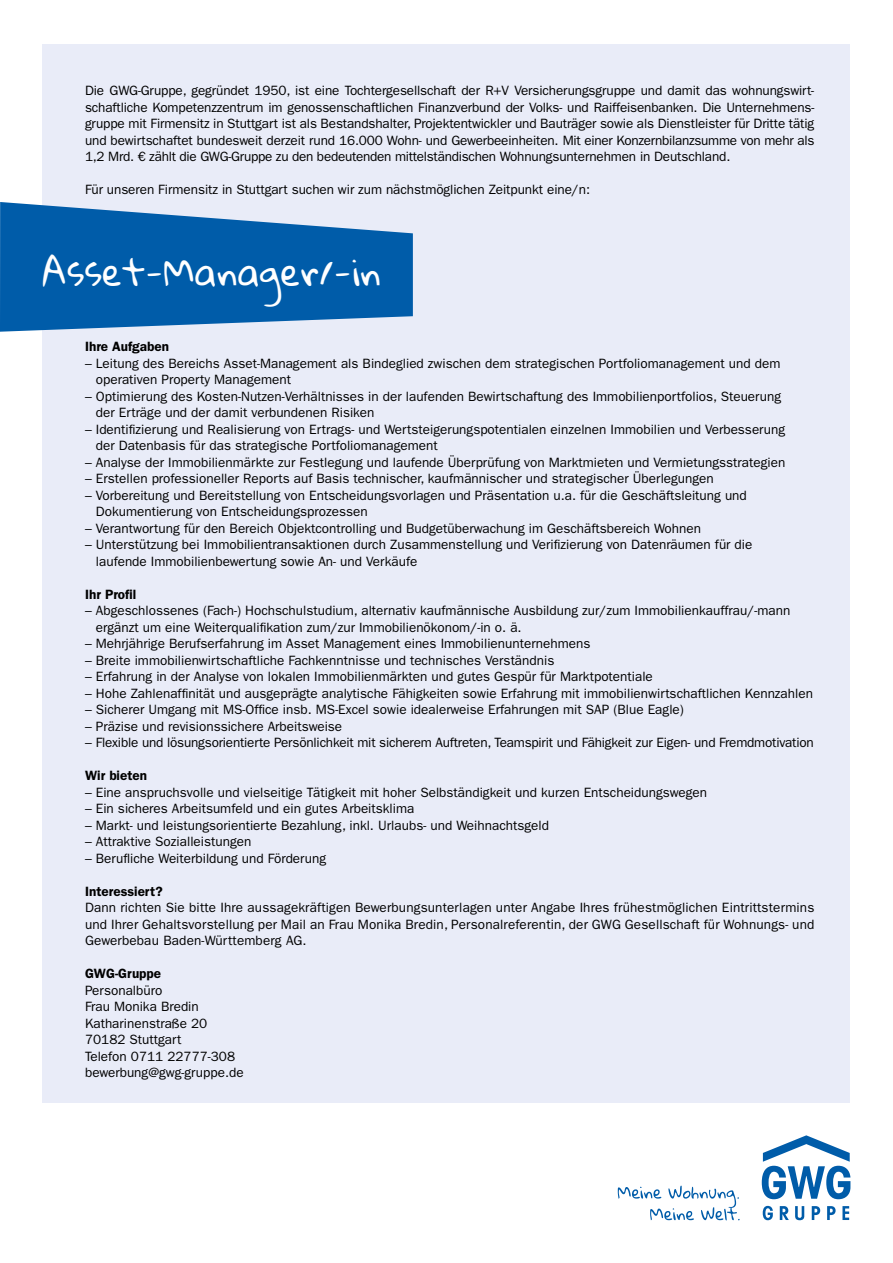
<style>
.page{position:relative;width:893px;height:1263px;background:#fff}
.page>*{position:absolute;margin:0;border:0;box-sizing:border-box;transform-origin:0 0}
.t1{font:36px "Gloria Hallelujah";letter-spacing:.01em;color:#fff}
.t2{font:13.5px/16.5px "ITC Franklin Gothic Std";color:#000}
.t3{font:600 13.5px "ITC Franklin Gothic Std";color:#000}
</style>
<div class="page">
<svg style="left:618px;top:1186px;width:122px;height:34px"></svg>
<svg style="left:762px;top:1135px;width:88px;height:64px"></svg>
<svg style="left:780px;top:1206px;width:9px;height:14px"></svg>
<svg style="left:812px;top:1206px;width:8px;height:14px"></svg>
<svg style="left:795px;top:1206px;width:9px;height:14px"></svg>
<svg style="left:763px;top:1206px;width:10px;height:14px"></svg>
<svg style="left:842px;top:1206px;width:7px;height:14px"></svg>
<svg style="left:827px;top:1206px;width:9px;height:14px"></svg>
<div style="left:43px;top:44px;width:807px;height:1058px;background:#e9ecf8"></div>
<svg style="left:0;top:202px;width:413px;height:130px;fill:#005ca9"></svg>
<p class="t2" style="left:85px;top:83px;width:731px;text-align:justify">Die GWG-Gruppe, gegründet 1950, ist eine Tochtergesellschaft der R+V Versicherungsgruppe und damit das wohnungswirt&shy;schaftliche Kompetenzzentrum im genossenschaftlichen Finanzverbund der Volks- und Raiffeisenbanken. Die Unternehmens&shy;gruppe mit Firmensitz in Stuttgart ist als Bestandshalter, Projektentwickler und Bauträger sowie als Dienstleister für Dritte tätig und bewirtschaftet bundesweit derzeit rund 16.000 Wohn- und Gewerbeeinheiten. Mit einer Konzernbilanzsumme von mehr als 1,2 Mrd. € zählt die GWG-Gruppe zu den bedeutenden mittelständischen Wohnungsunternehmen in Deutschland.</p>
<p class="t2" style="left:85px;top:182px;width:507px">Für unseren Firmensitz in Stuttgart suchen wir zum nächstmöglichen Zeitpunkt eine/n:</p>
<h1 class="t1" style="left:43px;top:252px;width:340px">Asset-Manager/-in</h1>
<p class="t3" style="left:85px;top:339px;width:85px">Ihre Aufgaben</p>
<p class="t2" style="left:96px;top:355px;width:686px;text-indent:-11px">– Leitung des Bereichs Asset-Management als Bindeglied zwischen dem strategischen Portfoliomanagement und dem operativen Property Management</p>
<p class="t2" style="left:96px;top:388px;width:687px;text-indent:-11px">– Optimierung des Kosten-Nutzen-Verhältnisses in der laufenden Bewirtschaftung des Immobilienportfolios, Steuerung der Erträge und der damit verbundenen Risiken</p>
<p class="t2" style="left:96px;top:421px;width:691px;text-indent:-11px">– Identifizierung und Realisierung von Ertrags- und Wertsteigerungspotentialen einzelnen Immobilien und Verbesserung der Datenbasis für das strategische Portfoliomanagement</p>
<p class="t2" style="left:85px;top:454px;width:702px">– Analyse der Immobilienmärkte zur Festlegung und laufende Überprüfung von Marktmieten und Vermietungsstrategien</p>
<p class="t2" style="left:85px;top:471px;width:630px">– Erstellen professioneller Reports auf Basis technischer, kaufmännischer und strategischer Überlegungen</p>
<p class="t2" style="left:96px;top:487px;width:652px;text-indent:-11px">– Vorbereitung und Bereitstellung von Entscheidungsvorlagen und Präsentation u.a. für die Geschäftsleitung und<br>Dokumentierung von Entscheidungsprozessen</p>
<p class="t2" style="left:85px;top:520px;width:618px">– Verantwortung für den Bereich Objektcontrolling und Budgetüberwachung im Geschäftsbereich Wohnen</p>
<p class="t2" style="left:96px;top:537px;width:658px;text-indent:-11px">– Unterstützung bei Immobilientransaktionen durch Zusammenstellung und Verifizierung von Datenräumen für die laufende Immobilienbewertung sowie An- und Verkäufe</p>
<p class="t3" style="left:85px;top:586px;width:53px">Ihr Profil</p>
<p class="t2" style="left:96px;top:603px;width:696px;text-indent:-11px">– Abgeschlossenes (Fach-) Hochschulstudium, alternativ kaufmännische Ausbildung zur/zum Immobilienkauffrau/-mann ergänzt um eine Weiterqualifikation zum/zur Immobilienökonom/-in o. ä.</p>
<p class="t2" style="left:85px;top:636px;width:507px">– Mehrjährige Berufserfahrung im Asset Management eines Immobilienunternehmens</p>
<p class="t2" style="left:85px;top:652px;width:471px">– Breite immobilienwirtschaftliche Fachkenntnisse und technisches Verständnis</p>
<p class="t2" style="left:85px;top:669px;width:569px">– Erfahrung in der Analyse von lokalen Immobilienmärkten und gutes Gespür für Marktpotentiale</p>
<p class="t2" style="left:85px;top:685px;width:729px">– Hohe Zahlenaffinität und ausgeprägte analytische Fähigkeiten sowie Erfahrung mit immobilienwirtschaftlichen Kennzahlen</p>
<p class="t2" style="left:85px;top:702px;width:600px">– Sicherer Umgang mit MS-Office insb. MS-Excel sowie idealerweise Erfahrungen mit SAP (Blue Eagle)</p>
<p class="t2" style="left:85px;top:718px;width:259px">– Präzise und revisionssichere Arbeitsweise</p>
<p class="t2" style="left:85px;top:735px;width:730px">– Flexible und lösungsorientierte Persönlichkeit mit sicherem Auftreten, Teamspirit und Fähigkeit zur Eigen- und Fremdmotivation</p>
<p class="t3" style="left:85px;top:768px;width:64px">Wir bieten</p>
<p class="t2" style="left:85px;top:784px;width:624px">– Eine anspruchsvolle und vielseitige Tätigkeit mit hoher Selbständigkeit und kurzen Entscheidungswegen</p>
<p class="t2" style="left:85px;top:801px;width:331px">– Ein sicheres Arbeitsumfeld und ein gutes Arbeitsklima</p>
<p class="t2" style="left:85px;top:817px;width:465px">– Markt- und leistungsorientierte Bezahlung, inkl. Urlaubs- und Weihnachtsgeld</p>
<p class="t2" style="left:85px;top:834px;width:168px">– Attraktive Sozialleistungen</p>
<p class="t2" style="left:85px;top:850px;width:243px">– Berufliche Weiterbildung und Förderung</p>
<p class="t3" style="left:85px;top:883px;width:79px">Interessiert?</p>
<p class="t2" style="left:85px;top:900px;width:731px;text-align:justify">Dann richten Sie bitte Ihre aussagekräftigen Bewerbungsunterlagen unter Angabe Ihres frühestmöglichen Eintrittstermins und Ihrer Gehaltsvorstellung per Mail an Frau Monika Bredin, Personalreferentin, der GWG Gesellschaft für Wohnungs- und Gewerbebau Baden-Württemberg AG.</p>
<p class="t3" style="left:85px;top:966px;width:78px">GWG-Gruppe</p>
<p class="t2" style="left:85px;top:982px;width:160px">Personalbüro<br>Frau Monika Bredin<br>Katharinenstraße 20<br>70182 Stuttgart<br>Telefon 0711 22777-308 bewerbung@gwg-gruppe.de</p>
</div>
